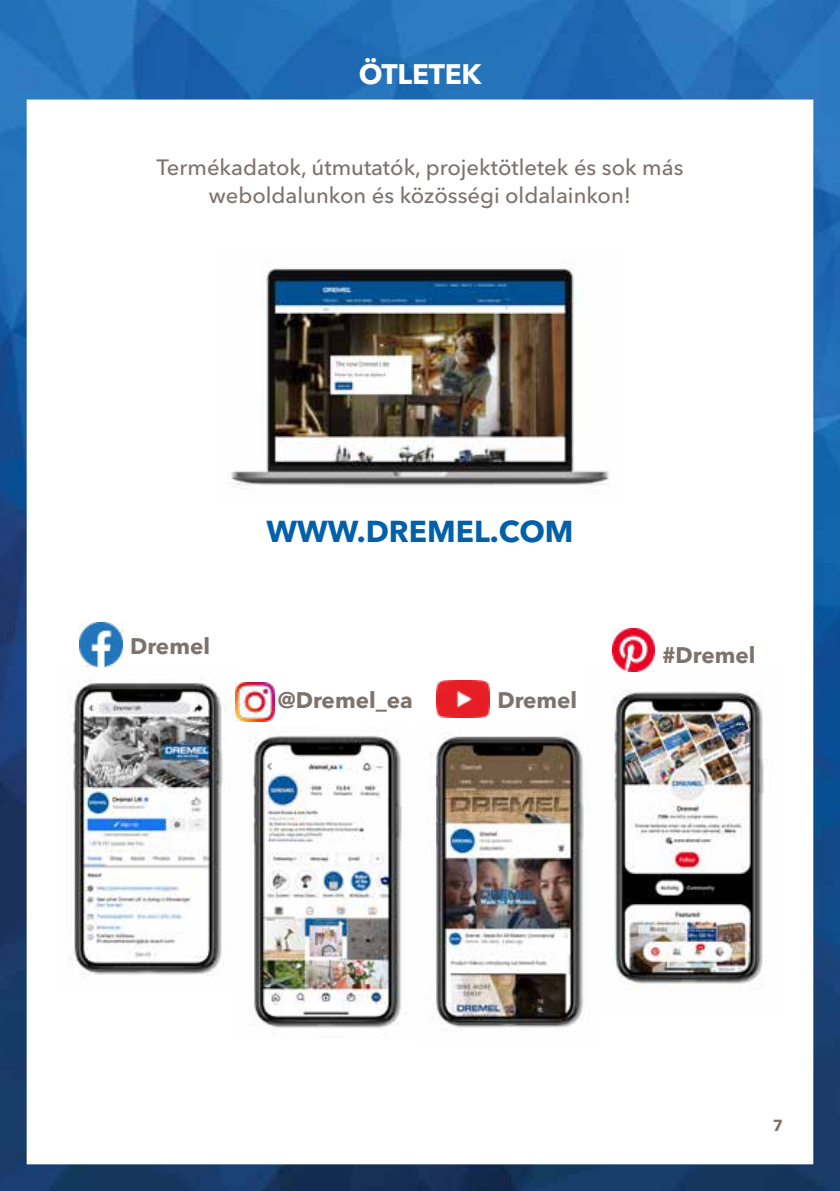
<style>
.page{position:relative;width:840px;height:1191px;background:#fff}
.page>*{position:absolute;margin:0;border:0;box-sizing:border-box;transform-origin:0 0}
.t1{font:700 30px "Avenir Next LT Pro";color:#0060a9}
.t2{font:700 28px "Avenir Next LT Pro";letter-spacing:-.01em;color:#fff}
.t3{font:700 22.4px "Avenir Next LT Pro";color:#7e736c}
.t4{font:500 22px/28px "Avenir Next LT Pro";color:#7e736c;text-align:center}
.t5{font:700 16px "Avenir Next LT Pro";color:#7e736c}
</style>
<div class="page">
<img style="left:0;top:0;width:839px;height:1191px">
<img style="left:56px;top:666px;width:183px;height:325px">
<img style="left:237px;top:727px;width:175px;height:311px">
<img style="left:589px;top:666px;width:193px;height:344px">
<img style="left:416px;top:721px;width:181px;height:322px">
<img style="left:612px;top:628px;width:42px;height:43px">
<img style="left:235px;top:683px;width:39px;height:38px">
<img style="left:79px;top:623px;width:43px;height:43px">
<img style="left:436px;top:680px;width:53px;height:37px">
<img style="left:217px;top:250px;width:405px;height:248px">
<p class="t2" style="left:358px;top:57px;width:124px">ÖTLETEK</p>
<p class="t4" style="left:156px;top:154px;width:528px">Termékadatok, útmutatók, projektötletek és sok más weboldalunkon és közösségi oldalainkon!</p>
<p class="t3" style="left:130px;top:632px;width:81px">Dremel</p>
<h1 class="t1" style="left:266px;top:513px;width:308px">WWW.DREMEL.COM</h1>
<p class="t3" style="left:278px;top:687px;width:136px">@Dremel_ea</p>
<p class="t3" style="left:497px;top:686px;width:81px">Dremel</p>
<p class="t3" style="left:661px;top:641px;width:95px">#Dremel</p>
<p class="t5" style="left:772px;top:1116px;width:12px">7</p>
</div>
